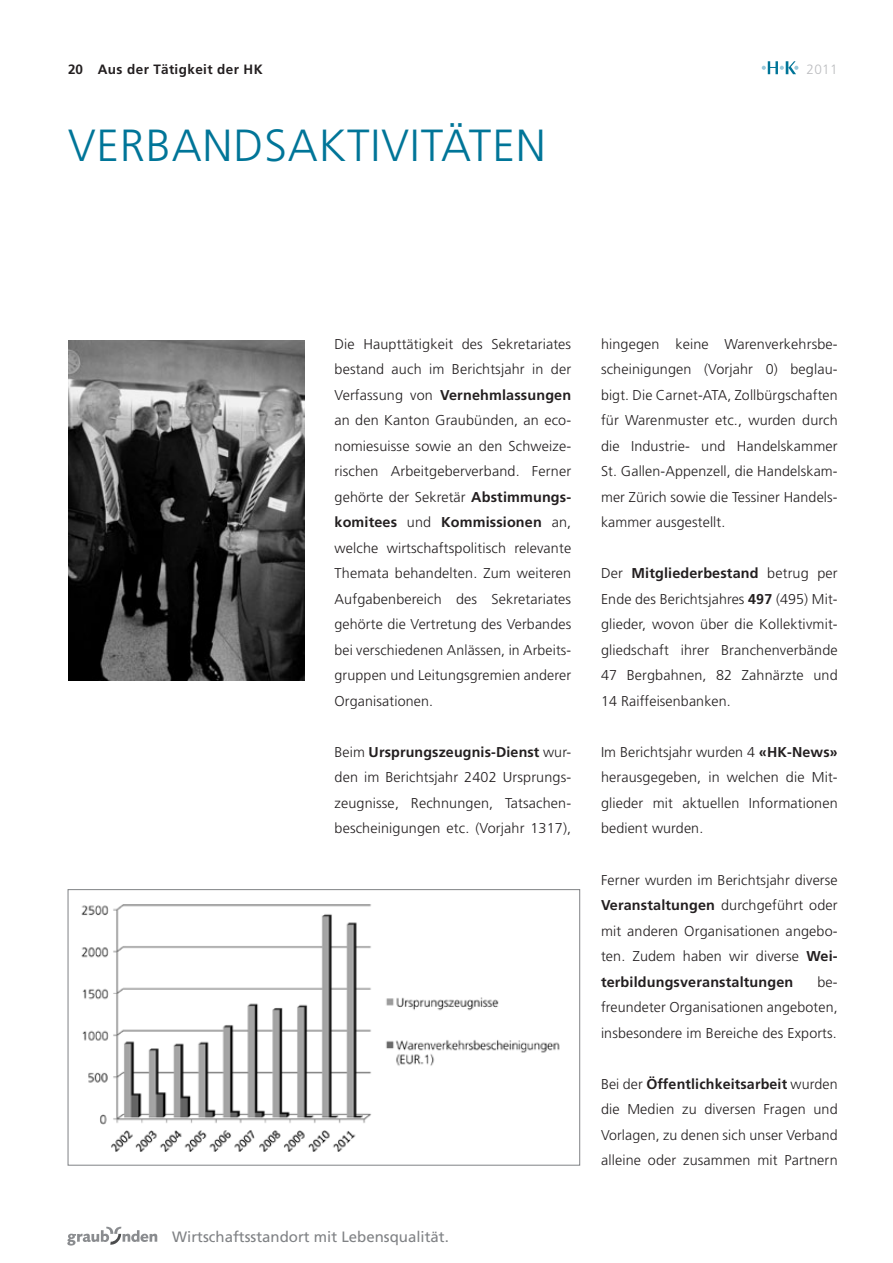
<style>
.page{position:relative;width:893px;height:1263px;background:#fff}
.page>*{position:absolute;margin:0;border:0;box-sizing:border-box;transform-origin:0 0}
.t1{font:300 45px "Frutiger LT Std";letter-spacing:.02em;color:#007598}
.t2{font:15px "Frutiger LT Std";color:#808285}
.t3{font:300 14.25px/25.5px "Frutiger LT Std";letter-spacing:.01em;color:#231f20;text-align:justify}
.t4{font:700 13.5px "Frutiger LT Std";letter-spacing:.03em;color:#231f20}
.t5{font:300 13.5px "Frutiger LT Std";color:#bcbdc0}
.s1{font-weight:700}
</style>
<div class="page">
<svg style="left:762px;top:61px;width:36px;height:13px"></svg>
<svg style="left:67px;top:1227px;width:90px;height:18px"></svg>
<img style="left:81px;top:904px;width:479px;height:248px">
<div style="left:68px;top:889px;width:512px;height:276px;border:1px solid #808285"></div>
<img style="left:68px;top:340px;width:237px;height:340px">
<p class="t4" style="left:68px;top:61px;width:196px">20 Aus der Tätigkeit der HK</p>
<p class="t5" style="left:806px;top:62px;width:33px">2011</p>
<h1 class="t1" style="left:68px;top:120px;width:479px">VERBANDSAKTIVITÄTEN</h1>
<p class="t3" style="left:334px;top:331px;width:238px">Die Haupttätigkeit des Sekretariates bestand auch im Berichtsjahr in der Verfassung von <span class="s1">Vernehmlassungen </span>an den Kanton Graubünden, an eco&shy;nomiesuisse sowie an den Schweize&shy;rischen Arbeitgeberverband. Ferner gehörte der Sekretär <span class="s1">Abstimmungs&shy;komitees</span> und <span class="s1">Kommissionen</span> an, welche wirtschaftspolitisch relevante Themata behandelten. Zum weiteren Aufgabenbereich des Sekretariates gehörte die Vertretung des Verbandes bei verschiedenen Anlässen, in Arbeits&shy;gruppen und Leitungsgremien anderer Organisationen.</p>
<p class="t3" style="left:334px;top:739px;width:238px">Beim <span class="s1">Ursprungszeugnis-Dienst</span> wur&shy;den im Berichtsjahr 2402 Ursprungs&shy;zeugnisse, Rechnungen, Tatsachen&shy;bescheinigungen etc. (Vorjahr 1317),</p>
<p class="t2" style="left:172px;top:1228px;width:278px">Wirtschaftsstandort mit Lebensqualität.</p>
<p class="t3" style="left:601px;top:331px;width:238px">hingegen keine Warenverkehrsbe&shy;scheinigungen (Vorjahr 0) beglau&shy;bigt. Die Carnet-ATA, Zollbürgschaften für Warenmuster etc., wurden durch die Industrie- und Handelskammer St. Gallen-Appenzell, die Handelskam&shy;mer Zürich sowie die Tessiner Handels&shy;kammer ausgestellt.</p>
<p class="t3" style="left:601px;top:561px;width:238px">Der <span class="s1">Mitgliederbestand</span> betrug per Ende des Berichtsjahres <span class="s1">497</span> (495) Mit&shy;glieder, wovon über die Kollektivmit&shy;gliedschaft ihrer Branchenverbände 47 Bergbahnen, 82 Zahnärzte und 14 Raiffeisenbanken.</p>
<p class="t3" style="left:601px;top:739px;width:238px">Im Berichtsjahr wurden 4 <span class="s1">«HK-News» </span>herausgegeben, in welchen die Mit&shy;glieder mit aktuellen Informationen bedient wurden.</p>
<p class="t3" style="left:601px;top:867px;width:238px">Ferner wurden im Berichtsjahr diverse <span class="s1">Veranstaltungen</span> durchgeführt oder mit anderen Organisationen angebo&shy;ten. Zudem haben wir diverse <span class="s1">Wei&shy;terbildungsveranstaltungen</span></p>
<p class="t3" style="left:601px;top:969px;width:238px;text-indent:216px">be&shy;freundeter Organisationen angeboten, insbesondere im Bereiche des Exports.</p>
<p class="t3" style="left:601px;top:1071px;width:238px">Bei der <span class="s1">Öffentlichkeitsarbeit</span> wurden die Medien zu diversen Fragen und Vorlagen, zu denen sich unser Verband alleine oder zusammen mit Partnern</p>
</div>
